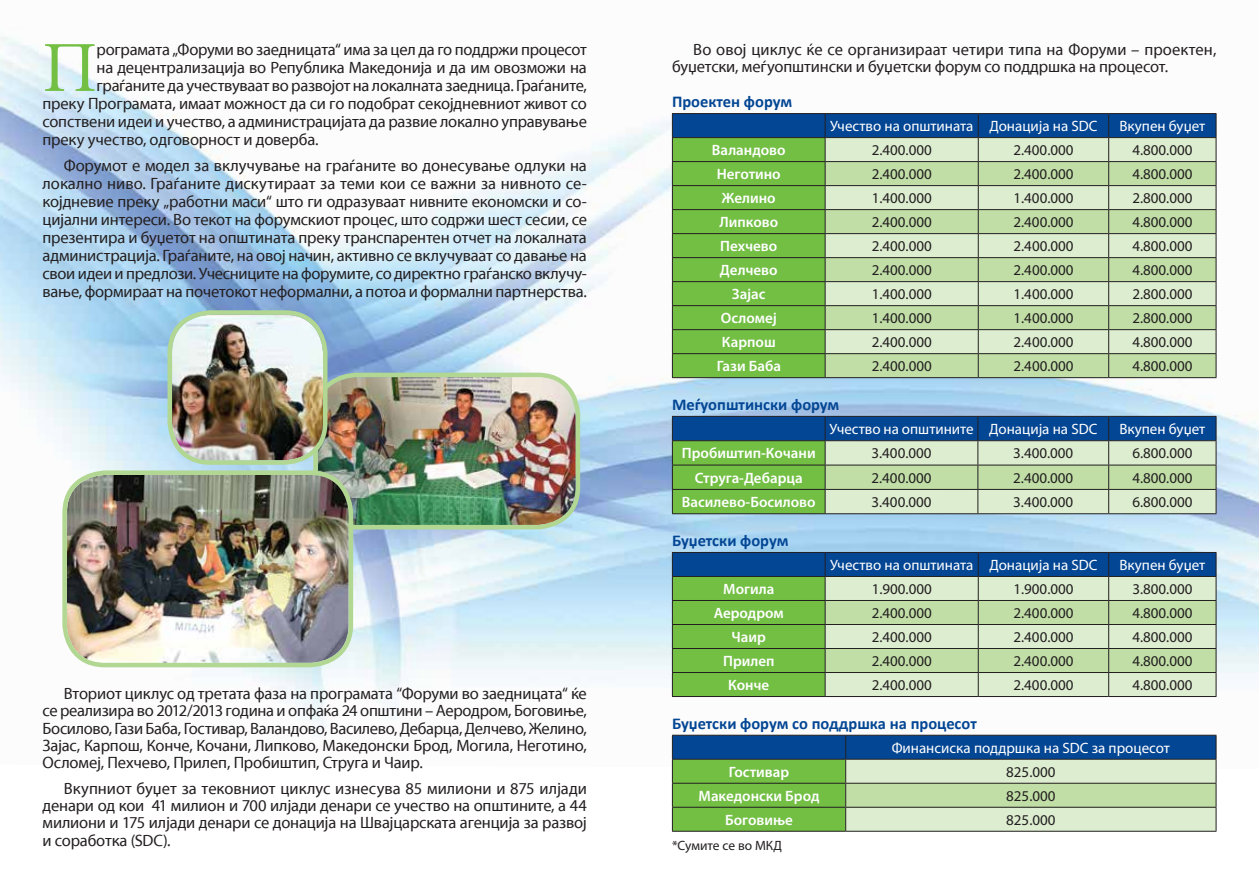
<style>
.page{position:relative;width:1259px;height:893px;background:#fff}
.page>*{position:absolute;margin:0;border:0;box-sizing:border-box;transform-origin:0 0}
.t1{font:71.85px "Mini";color:#72bf44}
.t2{font:16.5px/17.2px "Myri";letter-spacing:-.01em;color:#231f20;text-align:justify}
.t3{font:700 16.5px "Calibri";color:#034694}
.t4{font:15px "Myriad Pro";color:#231f20}
.t5{font:600 15px "Myriad Pro";color:#fff}
.t6{font:15px "Myriad Pro";color:#fff}
.t7{font:13.5px "Myriad Pro";color:#231f20}
</style>
<div class="page">
<img style="left:0;top:36px;width:1259px;height:733px">
<img style="left:318px;top:377px;width:258px;height:148px">
<div style="left:313px;top:373px;width:267px;height:156px;border:4px solid #b1d793;border-radius:41px"></div>
<img style="left:67px;top:475px;width:282px;height:188px">
<div style="left:62px;top:470px;width:291px;height:197px;border:4px solid #b1d793;border-radius:41px"></div>
<img style="left:172px;top:315px;width:151px;height:145px">
<div style="left:167px;top:310px;width:160px;height:155px;border:4px solid #b1d793;border-radius:41px"></div>
<hr style="left:672px;top:113px;width:153px;height:1px;background:#231f20">
<hr style="left:825px;top:113px;width:153px;height:1px;background:#231f20">
<hr style="left:978px;top:113px;width:130px;height:1px;background:#231f20">
<hr style="left:1108px;top:113px;width:108px;height:1px;background:#231f20">
<svg style="left:672px;top:114px;width:544px;height:264px;background:#9dc493"></svg>
<svg style="left:672px;top:416px;width:544px;height:98px;background:#85ae95"></svg>
<hr style="left:672px;top:696px;width:153px;height:1px;background:#231f20">
<hr style="left:825px;top:696px;width:153px;height:1px;background:#231f20">
<hr style="left:978px;top:696px;width:130px;height:1px;background:#231f20">
<hr style="left:1108px;top:696px;width:108px;height:1px;background:#231f20">
<svg style="left:672px;top:552px;width:544px;height:144px;background:#92ba94"></svg>
<hr style="left:672px;top:831px;width:173px;height:1px;background:#231f20">
<hr style="left:845px;top:831px;width:371px;height:1px;background:#231f20">
<svg style="left:672px;top:735px;width:544px;height:96px;background:#83ae92"></svg>
<h1 class="t1" style="left:43px;top:25px;width:56px">П</h1>
<p class="t2" style="left:97px;top:41px;width:492px">рограмата „Форуми во заедницата“ има за цел да го поддржи процесот</p>
<p class="t2" style="left:97px;top:59px;width:492px">на децентрализација во Република Македонија и да им овозможи на</p>
<p class="t2" style="left:97px;top:77px;width:492px">граѓаните да учествуваат во развојот на локалната заедница. Граѓаните,</p>
<p class="t2" style="left:43px;top:95px;width:546px">преку Програмата, имаат можност да си го подобрат секојдневниот живот со</p>
<p class="t2" style="left:43px;top:113px;width:546px">сопствени идеи и учество, а администрацијата да развие локално управување</p>
<p class="t2" style="left:43px;top:131px;width:277px">преку учество, одговорност и доверба.</p>
<p class="t2" style="left:43px;top:157px;width:546px;line-height:18px;text-indent:21px">Форумот е модел за вклучување на граѓаните во донесување одлуки на локално ниво. Граѓаните дискутираат за теми кои се важни за нивното се&shy;којдневие преку „работни маси“ што ги одразуваат нивните економски и со&shy;цијални интереси. Во текот на форумскиот процес, што содржи шест сесии, се презентира и буџетот на општината преку транспарентен отчет на локалната администрација. Граѓаните, на овој начин, активно се вклучуваат со давање на свои идеи и предлози. Учесниците на форумите, со директно граѓанско вклучу&shy;вање, формираат на почетокот неформални, а потоа и формални партнерства.</p>
<p class="t2" style="left:43px;top:685px;width:546px;text-indent:21px">Вториот циклус од третата фаза на програмата “Форуми во заедницата“ ќе се реализира во 2012/2013 година и опфаќа 24 општини – Аеродром, Боговиње, Босилово, Гази Баба, Гостивар, Валандово, Василево, Дебарца, Делчево, Желино, Зајас, Карпош, Конче, Кочани, Липково, Македонски Брод, Могила, Неготино, Осломеј, Пехчево, Прилеп, Пробиштип, Струга и Чаир.</p>
<p class="t2" style="left:43px;top:780px;width:546px;text-indent:21px">Вкупниот буџет за тековниот циклус изнесува 85 милиони и 875 илјади денари од кои 41 милион и 700 илјади денари се учество на општините, а 44 милиони и 175 илјади денари се донација на Швајцарската агенција за развој и соработка (SDC).</p>
<p class="t2" style="left:672px;top:41px;width:546px;text-indent:21px">Во овој циклус ќе се организираат четири типа на Форуми – проектен, буџетски, меѓуопштински и буџетски форум со поддршка на процесот.</p>
<p class="t3" style="left:672px;top:91px;width:122px">Проектен форум</p>
<p class="t6" style="left:830px;top:118px;width:269px">Учество на општината Донација на SDC</p>
<p class="t6" style="left:1119px;top:118px;width:88px">Вкупен буџет</p>
<p class="t5" style="left:712px;top:142px;width:75px">Валандово</p>
<p class="t4" style="left:871px;top:142px;width:62px">2.400.000</p>
<p class="t4" style="left:1013px;top:142px;width:62px">2.400.000</p>
<p class="t4" style="left:1132px;top:142px;width:62px">4.800.000</p>
<p class="t5" style="left:717px;top:166px;width:65px">Неготино</p>
<p class="t4" style="left:871px;top:166px;width:62px">2.400.000</p>
<p class="t4" style="left:1013px;top:166px;width:62px">2.400.000</p>
<p class="t4" style="left:1132px;top:166px;width:62px">4.800.000</p>
<p class="t5" style="left:722px;top:190px;width:55px">Желино</p>
<p class="t4" style="left:871px;top:190px;width:62px">1.400.000</p>
<p class="t4" style="left:1013px;top:190px;width:62px">1.400.000</p>
<p class="t4" style="left:1132px;top:190px;width:62px">2.800.000</p>
<p class="t5" style="left:719px;top:214px;width:60px">Липково</p>
<p class="t4" style="left:871px;top:214px;width:62px">2.400.000</p>
<p class="t4" style="left:1013px;top:214px;width:62px">2.400.000</p>
<p class="t4" style="left:1132px;top:214px;width:62px">4.800.000</p>
<p class="t5" style="left:720px;top:238px;width:59px">Пехчево</p>
<p class="t4" style="left:871px;top:238px;width:62px">2.400.000</p>
<p class="t4" style="left:1013px;top:238px;width:62px">2.400.000</p>
<p class="t4" style="left:1132px;top:238px;width:62px">4.800.000</p>
<p class="t5" style="left:720px;top:262px;width:59px">Делчево</p>
<p class="t4" style="left:871px;top:262px;width:62px">2.400.000</p>
<p class="t4" style="left:1013px;top:262px;width:62px">2.400.000</p>
<p class="t4" style="left:1132px;top:262px;width:62px">4.800.000</p>
<p class="t5" style="left:732px;top:286px;width:35px">Зајас</p>
<p class="t4" style="left:871px;top:286px;width:62px">1.400.000</p>
<p class="t4" style="left:1013px;top:286px;width:62px">1.400.000</p>
<p class="t4" style="left:1132px;top:286px;width:62px">2.800.000</p>
<p class="t5" style="left:721px;top:310px;width:57px">Осломеј</p>
<p class="t4" style="left:871px;top:310px;width:62px">1.400.000</p>
<p class="t4" style="left:1013px;top:310px;width:62px">1.400.000</p>
<p class="t4" style="left:1132px;top:310px;width:62px">2.800.000</p>
<p class="t5" style="left:722px;top:334px;width:55px">Карпош</p>
<p class="t4" style="left:871px;top:334px;width:62px">2.400.000</p>
<p class="t4" style="left:1013px;top:334px;width:62px">2.400.000</p>
<p class="t4" style="left:1132px;top:334px;width:62px">4.800.000</p>
<p class="t5" style="left:716px;top:358px;width:66px">Гази Баба</p>
<p class="t4" style="left:871px;top:358px;width:62px">2.400.000</p>
<p class="t4" style="left:1013px;top:358px;width:62px">2.400.000</p>
<p class="t4" style="left:1132px;top:358px;width:62px">4.800.000</p>
<p class="t3" style="left:672px;top:394px;width:169px">Меѓуопштински форум</p>
<p class="t6" style="left:829px;top:421px;width:269px">Учество на општините Донација на SDC</p>
<p class="t6" style="left:1119px;top:421px;width:88px">Вкупен буџет</p>
<p class="t5" style="left:682px;top:445px;width:135px">Пробиштип-Кочани</p>
<p class="t4" style="left:871px;top:445px;width:62px">3.400.000</p>
<p class="t4" style="left:1013px;top:445px;width:62px">3.400.000</p>
<p class="t4" style="left:1132px;top:445px;width:62px">6.800.000</p>
<p class="t5" style="left:695px;top:469px;width:109px">Струга-Дебарца</p>
<p class="t4" style="left:871px;top:469px;width:62px">2.400.000</p>
<p class="t4" style="left:1013px;top:469px;width:62px">2.400.000</p>
<p class="t4" style="left:1132px;top:469px;width:62px">4.800.000</p>
<p class="t5" style="left:682px;top:494px;width:135px">Василево-Босилово</p>
<p class="t4" style="left:871px;top:494px;width:62px">3.400.000</p>
<p class="t4" style="left:1013px;top:494px;width:62px">3.400.000</p>
<p class="t4" style="left:1132px;top:494px;width:62px">6.800.000</p>
<p class="t3" style="left:672px;top:530px;width:118px">Буџетски форум</p>
<p class="t6" style="left:830px;top:557px;width:269px">Учество на општината Донација на SDC</p>
<p class="t6" style="left:1119px;top:557px;width:88px">Вкупен буџет</p>
<p class="t5" style="left:723px;top:581px;width:53px">Могила</p>
<p class="t4" style="left:871px;top:581px;width:62px">1.900.000</p>
<p class="t4" style="left:1013px;top:581px;width:62px">1.900.000</p>
<p class="t4" style="left:1132px;top:581px;width:62px">3.800.000</p>
<p class="t5" style="left:713px;top:605px;width:72px">Аеродром</p>
<p class="t4" style="left:871px;top:605px;width:62px">2.400.000</p>
<p class="t4" style="left:1013px;top:605px;width:62px">2.400.000</p>
<p class="t4" style="left:1132px;top:605px;width:62px">4.800.000</p>
<p class="t5" style="left:731px;top:629px;width:36px">Чаир</p>
<p class="t4" style="left:871px;top:629px;width:62px">2.400.000</p>
<p class="t4" style="left:1013px;top:629px;width:62px">2.400.000</p>
<p class="t4" style="left:1132px;top:629px;width:62px">4.800.000</p>
<p class="t5" style="left:723px;top:653px;width:53px">Прилеп</p>
<p class="t4" style="left:871px;top:653px;width:62px">2.400.000</p>
<p class="t4" style="left:1013px;top:653px;width:62px">2.400.000</p>
<p class="t4" style="left:1132px;top:653px;width:62px">4.800.000</p>
<p class="t5" style="left:728px;top:677px;width:43px">Конче</p>
<p class="t4" style="left:871px;top:677px;width:62px">2.400.000</p>
<p class="t4" style="left:1013px;top:677px;width:62px">2.400.000</p>
<p class="t4" style="left:1132px;top:677px;width:62px">4.800.000</p>
<p class="t3" style="left:672px;top:713px;width:306px">Буџетски форум со поддршка на процесот</p>
<p class="t6" style="left:891px;top:740px;width:280px">Финансиска поддршка на SDC за процесот</p>
<p class="t5" style="left:729px;top:763px;width:62px">Гостивар</p>
<p class="t4" style="left:1006px;top:764px;width:51px">825.000</p>
<p class="t5" style="left:698px;top:787px;width:122px">Македонски Брод</p>
<p class="t4" style="left:1006px;top:788px;width:51px">825.000</p>
<p class="t5" style="left:725px;top:811px;width:69px">Боговиње</p>
<p class="t4" style="left:1006px;top:812px;width:51px">825.000</p>
<p class="t7" style="left:672px;top:838px;width:112px">*Сумите се во МКД</p>
</div>
